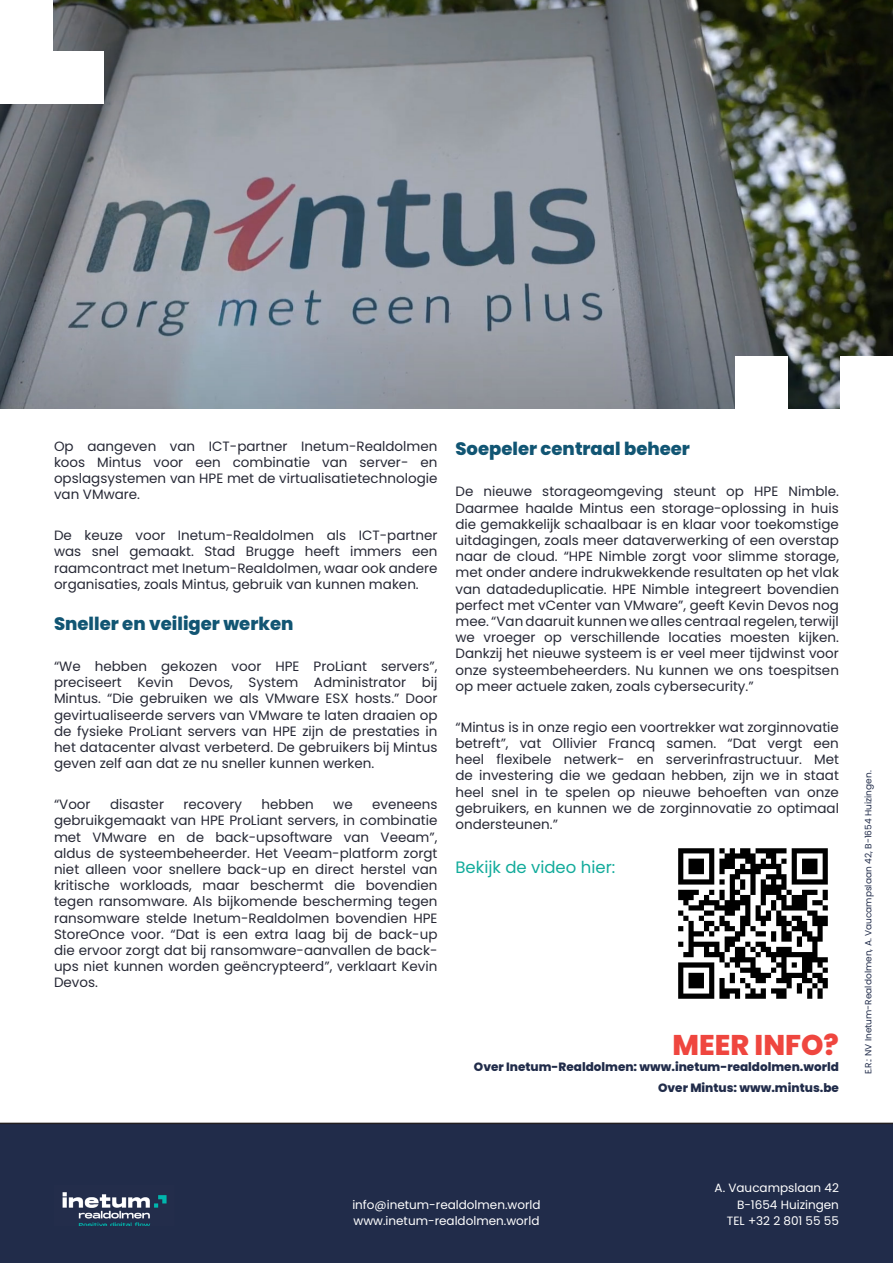
<style>
.page{position:relative;width:893px;height:1263px;background:#fff}
.page>*{position:absolute;margin:0;border:0;box-sizing:border-box;transform-origin:0 0}
.Title_more{font:800 28.5px "Poppins";color:#ef463f}
.Content{font:800 18px "Poppins";color:#115573}
.Content-2{font:16.5px "Poppins";color:#12ab9b}
.Content-3{font:13.5px/16.2px "Poppins";color:#272936;text-align:justify}
.t1{font:12px "Poppins";color:#fff}
.Content-4{font:800 12px "Poppins";color:#212c4a}
.Content-5{font:9px "Poppins";color:#212c4a}
</style>
<div class="page">
<div style="left:0;top:1123px;width:893px;height:140px;background:#212c4a"></div>
<img style="left:54px;top:1185px;width:120px;height:41px">
<img style="left:0;top:0;width:893px;height:408px">
<div style="left:0;top:0;width:52px;height:52px;background:#fff"></div>
<div style="left:52px;top:52px;width:52px;height:52px;background:#fff"></div>
<div style="left:0;top:52px;width:52px;height:52px;background:#fff"></div>
<div style="left:736px;top:356px;width:52px;height:52px;background:#fff"></div>
<div style="left:841px;top:356px;width:52px;height:52px;background:#fff"></div>
<img style="left:678px;top:848px;width:150px;height:151px">
<p class="Content-3" style="left:54px;top:438px;width:385px">Op aangeven van ICT-partner Inetum-Realdolmen koos Mintus voor een combinatie van server- en opslagsystemen van HPE met de virtualisatietechnologie van VMware.</p>
<p class="Content-3" style="left:54px;top:527px;width:385px">De keuze voor Inetum-Realdolmen als ICT-partner was snel gemaakt. Stad Brugge heeft immers een raamcontract met Inetum-Realdolmen, waar ook andere organisaties, zoals Mintus, gebruik van kunnen maken.</p>
<p class="Content" style="left:54px;top:613px;width:241px">Sneller en veiliger werken</p>
<p class="Content-3" style="left:54px;top:658px;width:385px">“We hebben gekozen voor HPE ProLiant servers”, preciseert Kevin Devos, System Administrator bij Mintus. “Die gebruiken we als VMware ESX hosts.” Door gevirtualiseerde servers van VMware te laten draaien op de fysieke ProLiant servers van HPE zijn de prestaties in het datacenter alvast verbeterd. De gebruikers bij Mintus geven zelf aan dat ze nu sneller kunnen werken.</p>
<p class="Content-3" style="left:54px;top:796px;width:38px">“Voor</p>
<p class="Content-3" style="left:110px;top:796px;width:55px">disaster</p>
<p class="Content-3" style="left:183px;top:796px;width:60px">recovery</p>
<p class="Content-3" style="left:262px;top:796px;width:54px">hebben</p>
<p class="Content-3" style="left:333px;top:796px;width:21px">we</p>
<p class="Content-3" style="left:54px;top:796px;width:385px;text-indent:318px">eveneens gebruikgemaakt van HPE ProLiant servers, in combinatie met VMware en de back-upsoftware van Veeam”, aldus de systeembeheerder. Het Veeam-platform zorgt niet alleen voor snellere back-up en direct herstel van kritische workloads, maar beschermt die bovendien tegen ransomware. Als bijkomende bescherming tegen ransomware stelde Inetum-Realdolmen bovendien HPE StoreOnce voor. “Dat is een extra laag bij de back-up die ervoor zorgt dat bij ransomware-aanvallen de back&shy;ups niet kunnen worden geëncrypteerd”, verklaart Kevin Devos.</p>
<p class="Content" style="left:455px;top:439px;width:236px">Soepeler centraal beheer</p>
<p class="Content-3" style="left:455px;top:484px;width:385px">De nieuwe storageomgeving steunt op HPE Nimble.<br>Daarmee haalde Mintus een storage-oplossing in huis die gemakkelijk schaalbaar is en klaar voor toekomstige uitdagingen, zoals meer dataverwerking of een overstap naar de cloud. “HPE Nimble zorgt voor slimme storage, met onder andere indrukwekkende resultaten op het vlak van datadeduplicatie. HPE Nimble integreert bovendien perfect met vCenter van VMware”, geeft Kevin Devos nog mee. “Van daaruit kunnen we alles centraal regelen, terwijl we vroeger op verschillende locaties moesten kijken.<br>Dankzij het nieuwe systeem is er veel meer tijdwinst voor onze systeembeheerders. Nu kunnen we ons toespitsen op meer actuele zaken, zoals cybersecurity.”</p>
<p class="Content-3" style="left:455px;top:719px;width:385px">“Mintus is in onze regio een voortrekker wat zorginnovatie betreft”, vat Ollivier Francq samen. “Dat vergt een heel flexibele netwerk- en serverinfrastructuur. Met de investering die we gedaan hebben, zijn we in staat heel snel in te spelen op nieuwe behoeften van onze gebruikers, en kunnen we de zorginnovatie zo optimaal ondersteunen.”</p>
<p class="Content-2" style="left:455px;top:858px;width:161px">Bekijk de video hier:</p>
<p class="Title_more" style="left:672px;top:1028px;width:168px">MEER INFO?</p>
<p class="Content-4" style="left:474px;top:1060px;width:367px">Over Inetum-Realdolmen: www.inetum-realdolmen.world</p>
<p class="Content-4" style="left:658px;top:1081px;width:182px">Over Mintus: www.mintus.be</p>
<p class="Content-5" style="left:863px;top:1074px;width:305px;rotate:-90deg">E.R.: NV Inetum-Realdolmen, A. Vaucampslaan 42, B-1654 Huizingen.</p>
<p class="t1" style="left:352px;top:1198px;width:190px">info@inetum-realdolmen.world</p>
<p class="t1" style="left:353px;top:1214px;width:187px">www.inetum-realdolmen.world</p>
<p class="t1" style="left:715px;top:1181px;width:126px">A. Vaucampslaan 42</p>
<p class="t1" style="left:737px;top:1198px;width:103px">B-1654 Huizingen</p>
<p class="t1" style="left:727px;top:1214px;width:114px">TEL +32 2 801 55 55</p>
</div>
